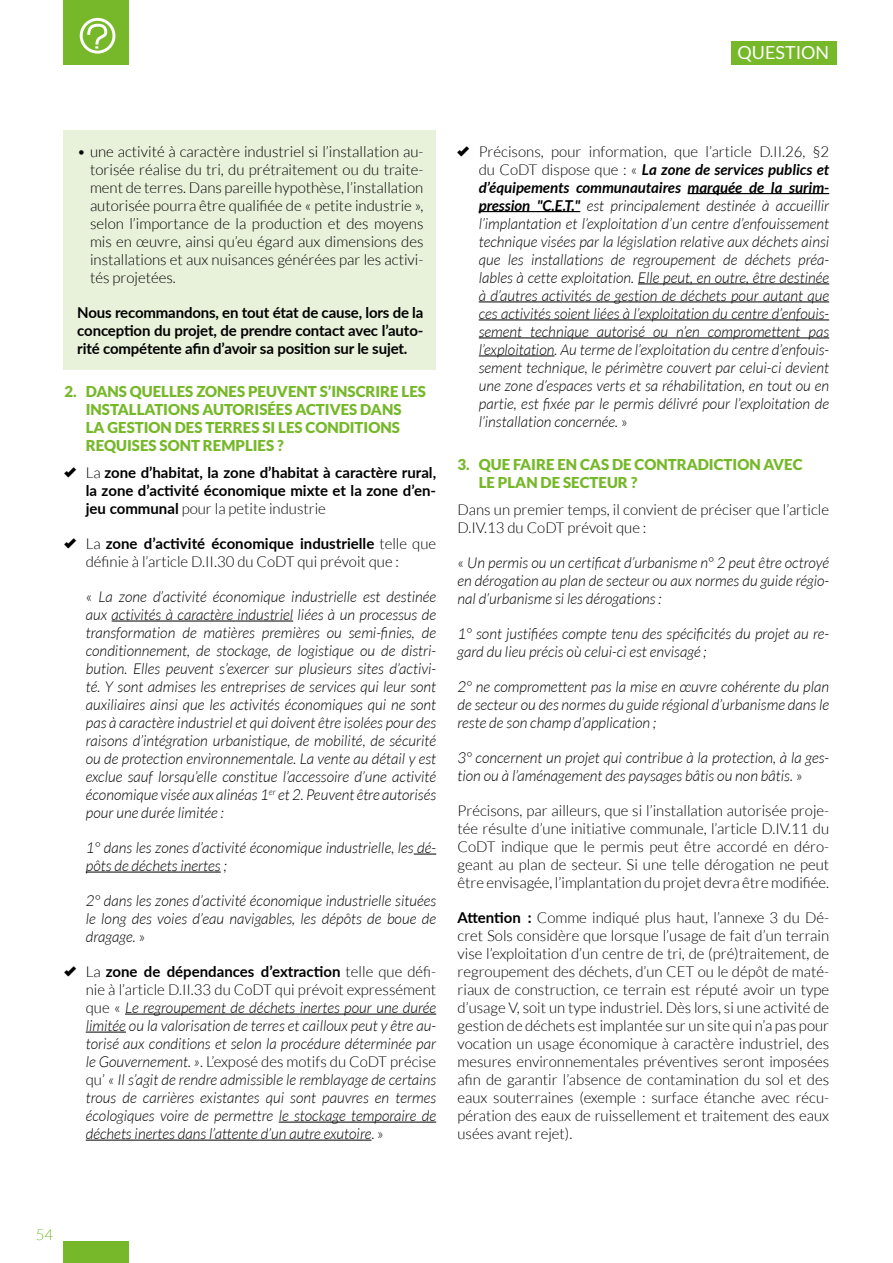
<style>
.page{position:relative;width:893px;height:1263px;background:#fff}
.page>*{position:absolute;margin:0;border:0;box-sizing:border-box;transform-origin:0 0}
.t1{font:18px "Lato";color:#fff}
.t2{font:italic 300 15px/18px "Lato";color:#000;text-align:justify}
.t3{font:300 15px/18px "Lato";color:#000;text-align:justify}
.t4{font:700 15px/18px "Lato";letter-spacing:-.01em;color:#000;text-align:justify}
.t5{font:900 15px/18px "Lato";color:#76b82a}
.t6{font:300 15px "Lato";color:#76b82a}
.s1{font-family:"fontcustom";font-weight:400}
.s2{font-weight:300}
.s3{font-weight:700}
.s4{font-style:normal}
.s5{font-family:"fontcustom";font-weight:400;font-style:normal}
.s6{font-weight:700;font-style:normal}
</style>
<div class="page">
<div style="left:64px;top:1241px;width:65px;height:22px;background:#76b82a"></div>
<div style="left:731px;top:41px;width:106px;height:23px;background:#76b82a"></div>
<div style="left:64px;top:0;width:65px;height:64px;background:#76b82a"></div>
<svg style="left:79px;top:17px;width:37px;height:37px"></svg>
<div style="left:64px;top:130px;width:372px;height:240px;background:#e8f1da"></div>
<hr style="left:112px;top:621px;width:181px;height:1px;background:#000">
<svg style="left:414px;top:854px;width:22px;height:1px"></svg>
<hr style="left:86px;top:872px;width:135px;height:1px;background:#000">
<hr style="left:125px;top:1014px;width:311px;height:1px;background:#000">
<hr style="left:86px;top:1032px;width:40px;height:1px;background:#000">
<hr style="left:279px;top:1122px;width:157px;height:1px;background:#000">
<hr style="left:86px;top:1140px;width:285px;height:1px;background:#000">
<hr style="left:688px;top:193px;width:141px;height:1px;background:#000">
<hr style="left:479px;top:211px;width:101px;height:1px;background:#000">
<hr style="left:638px;top:284px;width:191px;height:1px;background:#000">
<hr style="left:479px;top:302px;width:350px;height:1px;background:#000">
<hr style="left:479px;top:320px;width:350px;height:1px;background:#000">
<hr style="left:479px;top:338px;width:350px;height:1px;background:#000">
<hr style="left:479px;top:356px;width:75px;height:1px;background:#000">
<p class="t1" style="left:738px;top:43px;width:93px">QUESTION</p>
<p class="t3" style="left:90px;top:142px;width:335px;text-indent:-13px">• une activité à caractère industriel si l’installation au&shy;torisée réalise du tri, du prétraitement ou du traite&shy;ment de terres. Dans pareille hypothèse, l’installation autorisée pourra être qualifiée de « petite industrie », selon l’importance de la production et des moyens mis en œuvre, ainsi qu’eu égard aux dimensions des installations et aux nuisances générées par les activi&shy;tés projetées.</p>
<p class="t4" style="left:77px;top:303px;width:348px">Nous recommandons, en tout état de cause, lors de la conception du projet, de prendre contact avec l’auto&shy;rité compétente afin d’avoir sa position sur le sujet.</p>
<p class="t5" style="left:86px;top:382px;width:342px;text-indent:-21px">2. DANS QUELLES ZONES PEUVENT S’INSCRIRE LES INSTALLATIONS AUTORISÉES ACTIVES DANS<br>LA GESTION DES TERRES SI LES CONDITIONS REQUISES SONT REMPLIES ?</p>
<p class="t4" style="left:86px;top:463px;width:352px;text-indent:-21px"><span class="s1">)</span> <span class="s2">La</span> zone d’habitat, la zone d’habitat à caractère rural, la zone d’activité économique mixte et la zone d’en&shy;jeu communal <span class="s2">pour la petite industrie</span></p>
<p class="t3" style="left:86px;top:534px;width:352px;text-indent:-21px"><span class="s1">)</span> La <span class="s3">zone d’activité économique industrielle</span> telle que définie à l’article D.II.30 du CoDT qui prévoit que :</p>
<p class="t2" style="left:86px;top:588px;width:352px"><span class="s4">«</span> La zone d’activité économique industrielle est destinée aux activités à caractère industriel liées à un processus de transformation de matières premières ou semi-finies, de conditionnement, de stockage, de logistique ou de distri&shy;bution. Elles peuvent s’exercer sur plusieurs sites d’activi&shy;té. Y sont admises les entreprises de services qui leur sont auxiliaires ainsi que les activités économiques qui ne sont pas à caractère industriel et qui doivent être isolées pour des raisons d’intégration urbanistique, de mobilité, de sécurité ou de protection environnementale. La vente au détail y est exclue sauf lorsqu’elle constitue l’accessoire d’une activité économique visée aux alinéas 1<sup>er</sup> et 2. Peuvent être autorisés pour une durée limitée :</p>
<p class="t2" style="left:86px;top:839px;width:352px">1° dans les zones d’activité économique industrielle, les dé&shy;pôts de déchets inertes ;</p>
<p class="t2" style="left:86px;top:892px;width:352px">2° dans les zones d’activité économique industrielle situées le long des voies d’eau navigables, les dépôts de boue de dragage. <span class="s4">»</span></p>
<p class="t2" style="left:86px;top:963px;width:352px;text-indent:-21px"><span class="s5">)</span> <span class="s4">La</span> <span class="s6">zone de dépendances d’extraction</span> <span class="s4">telle que défi&shy;nie à l’article D.II.33 du CoDT qui prévoit expressément que «</span> Le regroupement de déchets inertes pour une durée limitée ou la valorisation de terres et cailloux peut y être au&shy;torisé aux conditions et selon la procédure déterminée par le Gouvernement. »<span class="s4">. L’exposé des motifs du CoDT précise qu’</span> « Il s’agit de rendre admissible le remblayage de certains trous de carrières existantes qui sont pauvres en termes écologiques voire de permettre le stockage temporaire de déchets inertes dans l’attente d’un autre exutoire<span class="s4">. »</span></p>
<p class="t2" style="left:479px;top:143px;width:352px;text-indent:-21px"><span class="s5">)</span> <span class="s4">Précisons, pour information, que l’article D.II.26, §2 du CoDT dispose que : «</span> <span class="s3">La zone de services publics et d’équipements communautaires marquée de la surim&shy;pression "C.E.T."</span> est principalement destinée à accueillir l’implantation et l’exploitation d’un centre d’enfouissement technique visées par la législation relative aux déchets ainsi que les installations de regroupement de déchets préa&shy;lables à cette exploitation. Elle peut, en outre, être destinée à d’autres activités de gestion de déchets pour autant que ces activités soient liées à l’exploitation du centre d’enfouis&shy;sement technique autorisé ou n’en compromettent pas l’exploitation. Au terme de l’exploitation du centre d’enfouis&shy;sement technique, le périmètre couvert par celui-ci devient une zone d’espaces verts et sa réhabilitation, en tout ou en partie, est fixée par le permis délivré pour l’exploitation de l’installation concernée. <span class="s4">»</span></p>
<p class="t5" style="left:479px;top:455px;width:325px;text-indent:-21px">3. QUE FAIRE EN CAS DE CONTRADICTION AVEC<br>LE PLAN DE SECTEUR ?</p>
<p class="t3" style="left:457px;top:500px;width:373px">Dans un premier temps, il convient de préciser que l’article<br>D.IV.13 du CoDT prévoit que :</p>
<p class="t2" style="left:457px;top:554px;width:373px"><span class="s4">«</span> Un permis ou un certificat d’urbanisme n° 2 peut être octroyé en dérogation au plan de secteur ou aux normes du guide régio&shy;nal d’urbanisme si les dérogations :</p>
<p class="t2" style="left:457px;top:625px;width:373px">1° sont justifiées compte tenu des spécificités du projet au re&shy;gard du lieu précis où celui-ci est envisagé ;</p>
<p class="t2" style="left:457px;top:678px;width:373px">2° ne compromettent pas la mise en œuvre cohérente du plan de secteur ou des normes du guide régional d’urbanisme dans le reste de son champ d’application ;</p>
<p class="t2" style="left:457px;top:749px;width:373px">3° concernent un projet qui contribue à la protection, à la ges&shy;tion ou à l’aménagement des paysages bâtis ou non bâtis. <span class="s4">»</span></p>
<p class="t3" style="left:457px;top:801px;width:373px">Précisons, par ailleurs, que si l’installation autorisée proje&shy;tée résulte d’une initiative communale, l’article D.IV.11 du CoDT indique que le permis peut être accordé en déro&shy;geant au plan de secteur. Si une telle dérogation ne peut être envisagée, l’implantation du projet devra être modifiée.</p>
<p class="t3" style="left:457px;top:908px;width:373px"><span class="s3">Attention :</span> Comme indiqué plus haut, l’annexe 3 du Dé&shy;cret Sols considère que lorsque l’usage de fait d’un terrain vise l’exploitation d’un centre de tri, de (pré)traitement, de regroupement des déchets, d’un CET ou le dépôt de maté&shy;riaux de construction, ce terrain est réputé avoir un type d’usage V, soit un type industriel. Dès lors, si une activité de gestion de déchets est implantée sur un site qui n’a pas pour vocation un usage économique à caractère industriel, des mesures environnementales préventives seront imposées afin de garantir l’absence de contamination du sol et des eaux souterraines (exemple : surface étanche avec récu&shy;pération des eaux de ruissellement et traitement des eaux usées avant rejet).</p>
<p class="t6" style="left:36px;top:1227px;width:19px">54</p>
</div>
